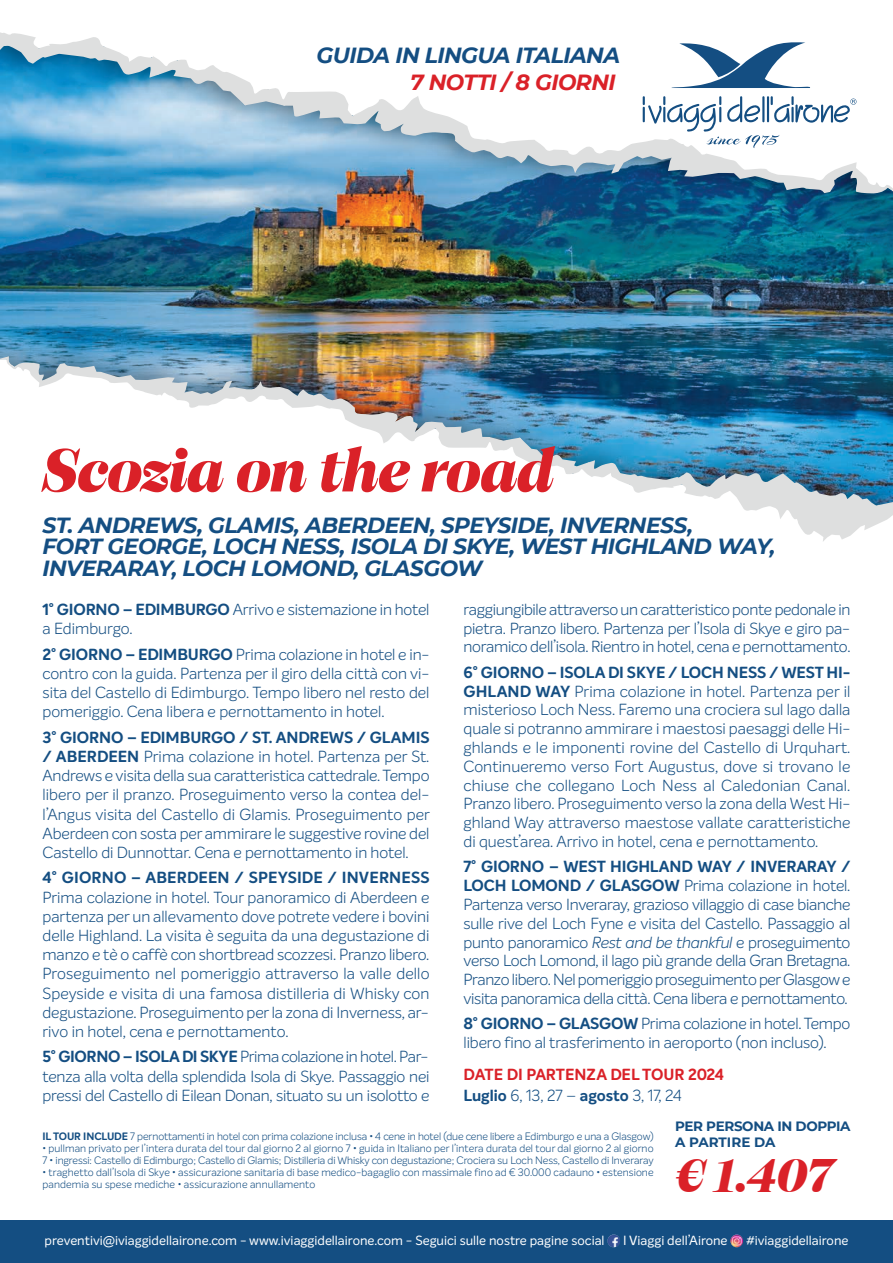
<style>
.page{position:relative;width:893px;height:1263px;background:#fff}
.page>*{position:absolute;margin:0;border:0;box-sizing:border-box;transform-origin:0 0}
.t1{font:61.95px "Cotford Display Bold Italic";letter-spacing:-.01em;color:#da2128}
.t2{font:48px "Cotford Display Bold Italic";color:#da2128}
.t3{font:italic 700 21.9px/21.8px "Montserrat";letter-spacing:-.025em;color:#144e82}
.t4{font:italic 700 21.9px "Montserrat";letter-spacing:-.025em;color:#da2128}
.t5{font:300 15.75px/19.2px "Intelo";letter-spacing:-.01em;color:#144e82;text-align:justify}
.t6{font:700 15.75px/21px "Intelo";letter-spacing:-.01em;color:#da2128}
.t7{font:700 15.75px "Intelo";letter-spacing:.01em;color:#144e82}
.t8{font:700 13.5px/16.2px "Montserrat";letter-spacing:-.025em;color:#144e82}
.t9{font:13.05px "Intelo";color:#fff}
.t10{font:300 10.5px/12px "Intelo";letter-spacing:.005em;color:#144e82}
.s1{font-weight:700}
.s2{font-style:italic}
.s3{color:#144e82}
.s4{font-weight:300;color:#144e82}
</style>
<div class="page">
<img style="left:0;top:201px;width:893px;height:49px">
<svg style="left:0;top:32px;width:893px;height:169px"></svg>
<svg style="left:670px;top:42px;width:142px;height:46px"></svg>
<svg style="left:643px;top:96px;width:213px;height:52px"></svg>
<img style="left:0;top:250px;width:893px;height:106px">
<img style="left:0;top:356px;width:893px;height:185px">
<div style="left:0;top:1220px;width:893px;height:43px;background:#144e82"></div>
<svg style="left:607px;top:1234px;width:13px;height:13px"></svg>
<svg style="left:730px;top:1234px;width:13px;height:13px"></svg>
<h3 class="t3" style="left:317px;top:44px;width:305px">GUIDA IN LINGUA ITALIANA</h3>
<h3 class="t4" style="left:410px;top:69px;width:207px">7 NOTTI / 8 GIORNI</h3>
<h1 class="t1" style="left:42px;top:445px;width:513px">Scozia on the road</h1>
<h3 class="t3" style="left:42px;top:514px;width:735px">ST. ANDREWS, GLAMIS, ABERDEEN, SPEYSIDE, INVERNESS,<br>FORT GEORGE, LOCH NESS, ISOLA DI SKYE, WEST HIGHLAND WAY,<br>INVERARAY, LOCH LOMOND, GLASGOW</h3>
<p class="t5" style="left:43px;top:601px;width:388px"><span class="s1">1° GIORNO – EDIMBURGO</span> Arrivo e sistemazione in hotel a Edimburgo.</p>
<p class="t5" style="left:43px;top:646px;width:388px"><span class="s1">2° GIORNO – EDIMBURGO</span> Prima colazione in hotel e in&shy;contro con la guida. Partenza per il giro della città con vi&shy;sita del Castello di Edimburgo. Tempo libero nel resto del pomeriggio. Cena libera e pernottamento in hotel.</p>
<p class="t5" style="left:43px;top:729px;width:389px"><span class="s1">3° GIORNO – EDIMBURGO / ST. ANDREWS / GLAMIS / ABERDEEN</span> Prima colazione in hotel. Partenza per St.<br>Andrews e visita della sua caratteristica cattedrale. Tempo libero per il pranzo. Proseguimento verso la contea del&shy;l’Angus visita del Castello di Glamis. Proseguimento per Aberdeen con sosta per ammirare le suggestive rovine del Castello di Dunnottar. Cena e pernottamento in hotel.</p>
<p class="t7" style="left:43px;top:871px;width:388px">4° GIORNO – ABERDEEN / SPEYSIDE / INVERNESS</p>
<p class="t5" style="left:43px;top:888px;width:389px">Prima colazione in hotel. Tour panoramico di Aberdeen e partenza per un allevamento dove potrete vedere i bovini delle Highland. La visita è seguita da una degustazione di manzo e tè o caffè con shortbread scozzesi. Pranzo libero.<br>Proseguimento nel pomeriggio attraverso la valle dello Speyside e visita di una famosa distilleria di Whisky con degustazione. Proseguimento per la zona di Inverness, ar&shy;rivo in hotel, cena e pernottamento.</p>
<p class="t5" style="left:43px;top:1048px;width:388px"><span class="s1">5° GIORNO – ISOLA DI SKYE</span> Prima colazione in hotel. Par&shy;tenza alla volta della splendida Isola di Skye. Passaggio nei pressi del Castello di Eilean Donan, situato su un isolotto e</p>
<p class="t5" style="left:463px;top:601px;width:388px;line-height:18.8px">raggiungibile attraverso un caratteristico ponte pedonale in pietra. Pranzo libero. Partenza per l’Isola di Skye e giro pa&shy;noramico dell’isola. Rientro in hotel, cena e pernottamento.</p>
<p class="t5" style="left:463px;top:664px;width:388px;line-height:18.8px"><span class="s1">6° GIORNO – ISOLA DI SKYE / LOCH NESS / WEST HI-GHLAND WAY</span> Prima colazione in hotel. Partenza per il misterioso Loch Ness. Faremo una crociera sul lago dalla quale si potranno ammirare i maestosi paesaggi delle Hi&shy;ghlands e le imponenti rovine del Castello di Urquhart.<br>Continueremo verso Fort Augustus, dove si trovano le chiuse che collegano Loch Ness al Caledonian Canal.<br>Pranzo libero. Proseguimento verso la zona della West Hi&shy;ghland Way attraverso maestose vallate caratteristiche di quest’area. Arrivo in hotel, cena e pernottamento.</p>
<p class="t5" style="left:463px;top:858px;width:388px;line-height:18.8px"><span class="s1">7° GIORNO – WEST HIGHLAND WAY / INVERARAY / LOCH LOMOND / GLASGOW</span> Prima colazione in hotel.<br>Partenza verso Inveraray, grazioso villaggio di case bianche sulle rive del Loch Fyne e visita del Castello. Passaggio al punto panoramico <span class="s2">Rest and be thankful</span> e proseguimento verso Loch Lomond, il lago più grande della Gran Bretagna.<br>Pranzo libero. Nel pomeriggio proseguimento per Glasgow e visita panoramica della città. Cena libera e pernottamento.</p>
<p class="t5" style="left:463px;top:1015px;width:388px;line-height:18.8px"><span class="s1">8° GIORNO – GLASGOW</span> Prima colazione in hotel. Tempo libero fino al trasferimento in aeroporto (non incluso).</p>
<p class="t6" style="left:463px;top:1065px;width:262px">DATE DI PARTENZA DEL TOUR 2024<br><span class="s3">Luglio</span> <span class="s4">6, 13, 27 –</span> <span class="s3">agosto</span> <span class="s4">3, 17, 24</span></p>
<p class="t10" style="left:43px;top:1131px;width:612px"><span class="s1">IL TOUR INCLUDE</span> 7 pernottamenti in hotel con prima colazione inclusa • 4 cene in hotel (due cene libere a Edimburgo e una a Glasgow)</p>
<p class="t10" style="left:43px;top:1143px;width:613px">• pullman privato per l’intera durata del tour dal giorno 2 al giorno 7 • guida in Italiano per l’intera durata del tour dal giorno 2 al giorno<br>7 • ingressi: Castello di Edimburgo; Castello di Glamis; Distilleria di Whisky con degustazione; Crociera su Loch Ness, Castello di Inveraray</p>
<p class="t10" style="left:43px;top:1167px;width:613px">• traghetto dall’Isola di Skye • assicurazione sanitaria di base medico-bagaglio con massimale fino ad € 30.000 cadauno • estensione pandemia su spese mediche • assicurazione annullamento</p>
<p class="t8" style="left:675px;top:1118px;width:177px">PER PERSONA IN DOPPIA<br>A PARTIRE DA</p>
<h2 class="t2" style="left:675px;top:1155px;width:160px">€ 1.407</h2>
<p class="t9" style="left:45px;top:1234px;width:562px">preventivi@iviaggidellairone.com - www.iviaggidellairone.com - Seguici sulle nostre pagine social</p>
<p class="t9" style="left:623px;top:1234px;width:106px">I Viaggi dell’Airone</p>
<p class="t9" style="left:746px;top:1234px;width:104px">#iviaggidellairone</p>
</div>
